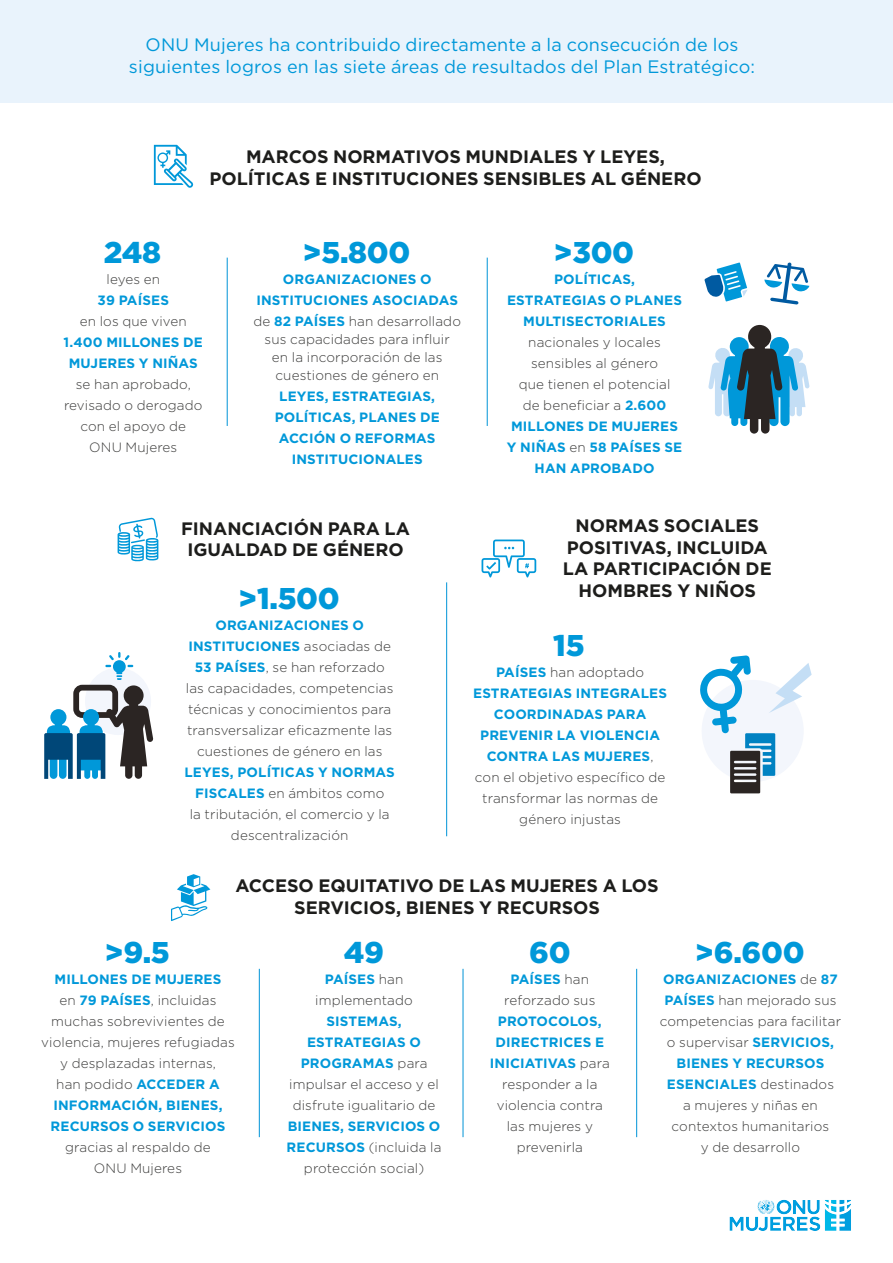
<style>
.page{position:relative;width:893px;height:1263px;background:#fff}
.page>*{position:absolute;margin:0;border:0;box-sizing:border-box;transform-origin:0 0}
.t1{font:900 30px "Gotham";letter-spacing:-.01em;color:#0098d9}
.t2{font:700 18px/21.6px "Gotham";color:#1d1d1b;text-align:center}
.t3{font:18px/21.6px "Gotham";letter-spacing:.01em;color:#0098d9;text-align:center}
.t4{font:300 13.5px/21px "Gotham";letter-spacing:.01em;color:#3d3d3c;text-align:center}
.t5{font:700 13.5px/21px "Gotham";letter-spacing:.01em;color:#0098d9;text-align:center}
.s1{font-weight:300;color:#3d3d3c}
.s2{font-weight:700;color:#0098d9}
</style>
<div class="page">
<svg style="left:118px;top:518px;width:40px;height:43px"></svg>
<svg style="left:704px;top:262px;width:44px;height:40px"></svg>
<svg style="left:764px;top:262px;width:45px;height:43px"></svg>
<svg style="left:154px;top:145px;width:39px;height:43px"></svg>
<svg style="left:481px;top:539px;width:55px;height:38px"></svg>
<svg style="left:700px;top:655px;width:112px;height:138px"></svg>
<svg style="left:171px;top:874px;width:39px;height:47px"></svg>
<hr style="left:227px;top:258px;width:1px;height:168px;background:#0094d7">
<hr style="left:259px;top:969px;width:1px;height:168px;background:#0094d7">
<hr style="left:463px;top:969px;width:1px;height:168px;background:#0094d7">
<hr style="left:636px;top:969px;width:1px;height:168px;background:#0094d7">
<hr style="left:487px;top:258px;width:1px;height:168px;background:#0094d7">
<hr style="left:446px;top:582px;width:1px;height:254px;background:#0094d7">
<div style="left:0;top:0;width:893px;height:103px;background:#e9f3fc"></div>
<svg style="left:708px;top:325px;width:101px;height:109px"></svg>
<svg style="left:44px;top:652px;width:109px;height:127px"></svg>
<img style="left:729px;top:1199px;width:122px;height:32px">
<h2 class="t3" style="left:129px;top:33px;width:628px">ONU Mujeres ha contribuido directamente a la consecución de los siguientes logros en las siete áreas de resultados del Plan Estratégico:</h2>
<h2 class="t2" style="left:209px;top:146px;width:494px">MARCOS NORMATIVOS MUNDIALES Y LEYES,<br>POLÍTICAS E INSTITUCIONES SENSIBLES AL GÉNERO</h2>
<h1 class="t1" style="left:104px;top:231px;width:59px">248</h1>
<p class="t4" style="left:106px;top:268px;width:55px">leyes en</p>
<p class="t5" style="left:98px;top:289px;width:73px">39 PAÍSES</p>
<p class="t4" style="left:80px;top:310px;width:109px">en los que viven</p>
<p class="t5" style="left:64px;top:331px;width:141px">1.400 MILLONES DE<br>MUJERES Y NIÑAS</p>
<p class="t4" style="left:64px;top:373px;width:140px">se han aprobado, revisado o derogado con el apoyo de<br>ONU Mujeres</p>
<h1 class="t1" style="left:303px;top:231px;width:109px">&gt;5.800</h1>
<p class="t5" style="left:253px;top:268px;width:209px">ORGANIZACIONES O<br>INSTITUCIONES ASOCIADAS <span class="s1">de</span> 82 PAÍSES <span class="s1">han desarrollado</span></p>
<p class="t4" style="left:265px;top:330px;width:187px;line-height:18px">sus capacidades para influir en la incorporación de las cuestiones de género en</p>
<p class="t5" style="left:275px;top:385px;width:167px">LEYES, ESTRATEGIAS,<br>POLÍTICAS, PLANES DE<br>ACCIÓN O REFORMAS<br>INSTITUCIONALES</p>
<h1 class="t1" style="left:553px;top:231px;width:82px">&gt;300</h1>
<p class="t5" style="left:507px;top:268px;width:176px">POLÍTICAS,<br>ESTRATEGIAS O PLANES<br>MULTISECTORIALES</p>
<p class="t4" style="left:507px;top:331px;width:177px">nacionales y locales sensibles al género<br>que tienen el potencial<br>de beneficiar a <span class="s2">2.600<br>MILLONES DE MUJERES<br>Y NIÑAS</span> en <span class="s2">58 PAÍSES SE<br>HAN APROBADO</span></p>
<h2 class="t2" style="left:181px;top:517px;width:230px">FINANCIACIÓN PARA LA<br>IGUALDAD DE GÉNERO</h2>
<h2 class="t2" style="left:563px;top:515px;width:210px">NORMAS SOCIALES<br>POSITIVAS, INCLUIDA<br>LA PARTICIPACIÓN DE<br>HOMBRES Y NIÑOS</h2>
<h1 class="t1" style="left:238px;top:578px;width:103px">&gt;1.500</h1>
<p class="t4" style="left:186px;top:614px;width:209px"><span class="s2">ORGANIZACIONES O<br>INSTITUCIONES</span> asociadas de<br><span class="s2">53 PAÍSES</span>, se han reforzado las capacidades, competencias técnicas y conocimientos para transversalizar eficazmente las cuestiones de género en las</p>
<p class="t4" style="left:184px;top:761px;width:212px"><span class="s2">LEYES, POLÍTICAS Y NORMAS<br>FISCALES</span> en ámbitos como<br>la tributación, el comercio y la descentralización</p>
<h1 class="t1" style="left:553px;top:624px;width:33px">15</h1>
<p class="t5" style="left:473px;top:661px;width:195px">PAÍSES <span class="s1">han adoptado<br></span>ESTRATEGIAS INTEGRALES<br>COORDINADAS PARA<br>PREVENIR LA VIOLENCIA<br>CONTRA LAS MUJERES<span class="s1">, con el objetivo específico de transformar las normas de género injustas</span></p>
<h2 class="t2" style="left:235px;top:875px;width:425px">ACCESO EQUITATIVO DE LAS MUJERES A LOS<br>SERVICIOS, BIENES Y RECURSOS</h2>
<h1 class="t1" style="left:105px;top:932px;width:67px">&gt;9.5</h1>
<p class="t4" style="left:41px;top:969px;width:195px"><span class="s2">MILLONES DE MUJERES<br></span>en <span class="s2">79 PAÍSES</span>, incluidas muchas sobrevivientes de violencia, mujeres refugiadas y desplazadas internas,<br>han podido <span class="s2">ACCEDER A<br>INFORMACIÓN, BIENES,<br>RECURSOS O SERVICIOS</span></p>
<p class="t4" style="left:65px;top:1137px;width:147px">gracias al respaldo de<br>ONU Mujeres</p>
<h1 class="t1" style="left:344px;top:932px;width:41px">49</h1>
<p class="t4" style="left:315px;top:969px;width:99px"><span class="s2">PAÍSES</span> han implementado</p>
<p class="t4" style="left:289px;top:1011px;width:151px"><span class="s2">SISTEMAS,<br>ESTRATEGIAS O<br>PROGRAMAS</span> para impulsar el acceso y el disfrute igualitario de</p>
<p class="t4" style="left:287px;top:1116px;width:156px"><span class="s2">BIENES, SERVICIOS O<br>RECURSOS</span> (incluida la protección social)</p>
<h1 class="t1" style="left:529px;top:932px;width:43px">60</h1>
<p class="t4" style="left:504px;top:969px;width:93px"><span class="s2">PAÍSES</span> han reforzado sus</p>
<p class="t4" style="left:490px;top:1011px;width:121px"><span class="s2">PROTOCOLOS,<br>DIRECTRICES E<br>INICIATIVAS</span> para responder a la violencia contra las mujeres y prevenirla</p>
<h1 class="t1" style="left:695px;top:932px;width:111px">&gt;6.600</h1>
<p class="t4" style="left:660px;top:969px;width:183px"><span class="s2">ORGANIZACIONES</span> de <span class="s2">87<br>PAÍSES</span> han mejorado sus competencias para facilitar o supervisar <span class="s2">SERVICIOS,<br>BIENES Y RECURSOS<br>ESENCIALES</span> destinados<br>a mujeres y niñas en contextos humanitarios<br>y de desarrollo</p>
</div>
